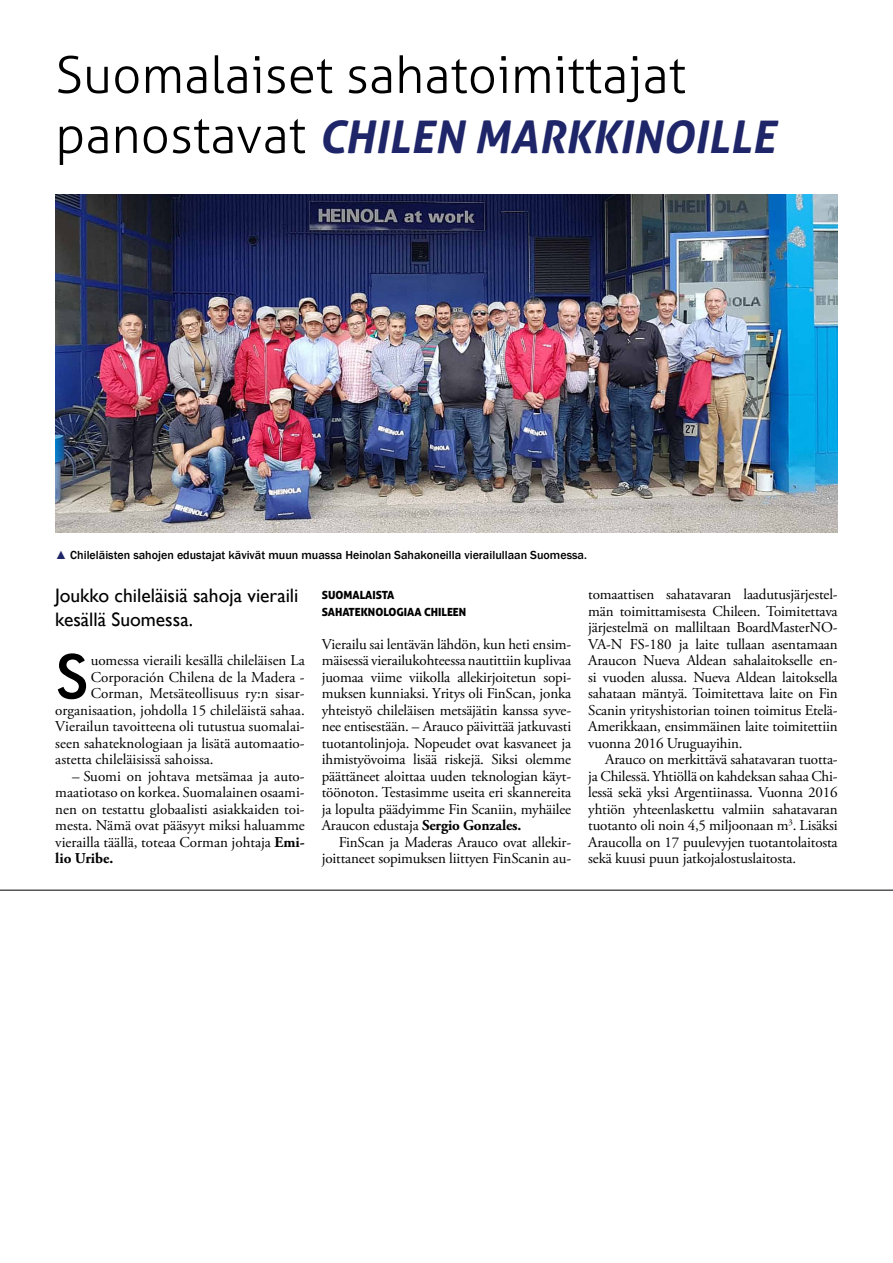
<style>
.page{position:relative;width:893px;height:1263px;background:#fff}
.page>*{position:absolute;margin:0;border:0;box-sizing:border-box;transform-origin:0 0}
.t1{font:500 61.2px "Futura BT";color:#000}
.t2{font:300 51px "Aller";color:#000}
.t3{font:italic 700 45px "Aller";color:#1e2568}
.t4{font:19.5px/24px "Gill Sans";color:#000}
.t5{font:15px/16.5px "Adobe Garamond Pro";color:#000;text-align:justify}
.t6{font:500 12px "Franklin Gothic";color:#000}
.t7{font:11.25px/16.5px "Aller Display";color:#000}
.s1{font-weight:300;font-style:normal;font-size:51px;color:#000}
.s2{color:#1e2568}
.s3{font-weight:700}
</style>
<div class="page">
<img style="left:55px;top:194px;width:783px;height:339px">
<hr style="left:0;top:890px;width:893px;height:1px;background:#000">
<h2 class="t2" style="left:55px;top:44px;width:632px">Suomalaiset sahatoimittajat</h2>
<h3 class="t3" style="left:55px;top:109px;width:722px"><span class="s1">panostavat</span> CHILEN MARKKINOILLE</h3>
<p class="t6" style="left:55px;top:548px;width:533px"><span class="s2">▲</span> Chileläisten sahojen edustajat kävivät muun muassa Heinolan Sahakoneilla vierailullaan Suomessa.</p>
<h3 class="t4" style="left:55px;top:584px;width:245px">Joukko chileläisiä sahoja vieraili kesällä Suomessa.</h3>
<p class="t5" style="left:588px;top:587px;width:251px">tomaattisen sahatavaran laadutusjärjestel&shy;män toimittamisesta Chileen. Toimitettava järjestelmä on malliltaan BoardMasterNO-VA-N FS-180 ja laite tullaan asentamaan Araucon Nueva Aldean sahalaitokselle en&shy;si vuoden alussa. Nueva Aldean laitoksella sahataan mäntyä. Toimitettava laite on Fin Scanin yrityshistorian toinen toimitus Etelä-Amerikkaan, ensimmäinen laite toimitettiin vuonna 2016 Uruguayihin.</p>
<p class="t5" style="left:588px;top:752px;width:251px;text-indent:17px">Arauco on merkittävä sahatavaran tuotta&shy;ja Chilessä. Yhtiöllä on kahdeksan sahaa Chi&shy;lessä sekä yksi Argentiinassa. Vuonna 2016 yhtiön yhteenlaskettu valmiin sahatavaran tuotanto oli noin 4,5 miljoonaan m<sup>3</sup>. Lisäksi Araucolla on 17 puulevyjen tuotantolaitosta sekä kuusi puun jatkojalostuslaitosta.</p>
<p class="t7" style="left:322px;top:587px;width:146px">SUOMALAISTA<br>SAHATEKNOLOGIAA CHILEEN</p>
<p class="t5" style="left:322px;top:636px;width:251px">Vierailu sai lentävän lähdön, kun heti ensim&shy;mäisessä vierailukohteessa nautittiin kuplivaa juomaa viime viikolla allekirjoitetun sopi&shy;muksen kunniaksi. Yritys oli FinScan, jonka yhteistyö chileläisen metsäjätin kanssa syve&shy;nee entisestään. – Arauco päivittää jatkuvasti tuotantolinjoja. Nopeudet ovat kasvaneet ja ihmistyövoima lisää riskejä. Siksi olemme päättäneet aloittaa uuden teknologian käyt&shy;töönoton. Testasimme useita eri skannereita ja lopulta päädyimme Fin Scaniin, myhäilee Araucon edustaja <span class="s3">Sergio Gonzales.</span></p>
<p class="t5" style="left:322px;top:834px;width:251px;text-align:right">FinScan ja Maderas Arauco ovat allekir&shy;joittaneet sopimuksen liittyen FinScanin au-</p>
<h1 class="t1" style="left:55px;top:639px;width:35px">S</h1>
<p class="t5" style="left:91px;top:653px;width:216px">uomessa vieraili kesällä chileläisen La</p>
<p class="t5" style="left:91px;top:669px;width:216px">Corporación Chilena de la Madera -</p>
<p class="t5" style="left:91px;top:686px;width:216px">Corman, Metsäteollisuus ry:n sisar-</p>
<p class="t5" style="left:55px;top:702px;width:251px">organisaation, johdolla 15 chileläistä sahaa.</p>
<p class="t5" style="left:55px;top:719px;width:251px">Vierailun tavoitteena oli tutustua suomalai-</p>
<p class="t5" style="left:55px;top:735px;width:251px">seen sahateknologiaan ja lisätä automaatio-</p>
<p class="t5" style="left:55px;top:752px;width:160px">astetta chileläisissä sahoissa.</p>
<p class="t5" style="left:55px;top:768px;width:251px;text-indent:17px">– Suomi on johtava metsämaa ja auto&shy;maatiotaso on korkea. Suomalainen osaami&shy;nen on testattu globaalisti asiakkaiden toi&shy;mesta. Nämä ovat pääsyyt miksi haluamme vierailla täällä, toteaa Corman johtaja <span class="s3">Emi&shy;lio Uribe.</span></p>
</div>
